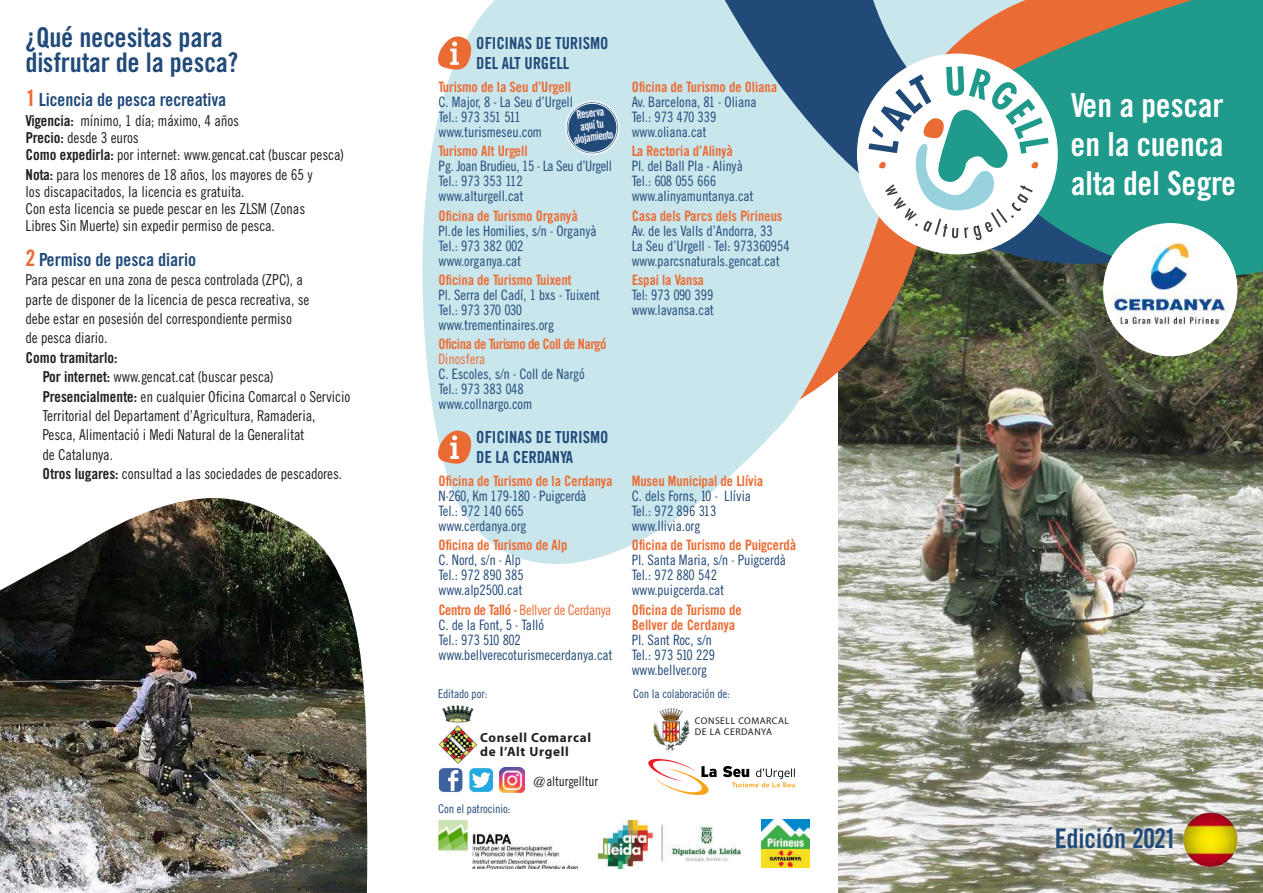
<style>
.page{position:relative;width:1263px;height:893px;background:#fff}
.page>*{position:absolute;margin:0;border:0;box-sizing:border-box;transform-origin:0 0}
.t1{font:33px/39px "Cg Trade Bd Cd";color:#fff}
.t2{font:27px/25.5px "Cg Trade Bd Cd";color:#214a79}
.t3{font:18px "Cg Trade Bd Cd";color:#214a79}
.t4{font:16.5px/19.8px "Cg Trade Bd Cd";color:#214a79}
.t5{font:15px/19.4px "Cg Trade Cd";color:#231f20}
.t6{font:15px "Cg Trade Bd Cd";color:#231f20}
.t7{font:14.25px/15px "Cg Trade Cd";color:#214a79}
.t8{font:14.25px/15px "Cg Trade Bd Cd";color:#ea6c34}
.t9{font:14.25px/15px "Cg Trade Cd";letter-spacing:-.02em;color:#214a79}
.t10{font:14.25px "Cg Trade Bd Cd";letter-spacing:-.03em;color:#ea6c34}
.t11{font:14.25px "Cg Trade Bd Cd";letter-spacing:-.02em;color:#ea6c34}
.t12{font:14.25px "Cg Trade Cd";color:#ea6c34}
.t13{font:13.5px "Cg Trade Cd";color:#231f20}
.t14{font:700 13.2px/13.2px "Myriad Pro";letter-spacing:.05em;color:#231f20}
.t15{font:12px "Cg Trade Cd";color:#214a79}
.t16{font:11.7px/12px "Cg Trade Bd Cd";color:#fff;text-align:center;scale:.87 1}
.t17{font:9.75px/10.5px "Myriad Pro";letter-spacing:.05em;color:#231f20}
.s1{font-size:22.5px;color:#ea6c34}
.s2{font-family:"Cg Trade Bd Cd"}
.s3{font-family:"Cg Trade Bd Cd";color:#ea6c34}
.s4{color:#ea6c34}
</style>
<div class="page">
<img style="left:838px;top:299px;width:425px;height:594px">
<svg style="left:925px;top:296px;width:57px;height:166px;background:#4a4f3a"></svg>
<svg style="left:422px;top:0;width:503px;height:596px;fill:#c9e6ed"></svg>
<svg style="left:702px;top:0;width:250px;height:296px;background:#99b2bf"></svg>
<svg style="left:952px;top:0;width:311px;height:299px;background:#3e8b79"></svg>
<div style="left:857px;top:54px;width:201px;height:200px;background:#fff;border-radius:50%"></div>
<svg style="left:868px;top:66px;width:180px;height:174px"></svg>
<div style="left:1103px;top:223px;width:134px;height:133px;background:#fff;border-radius:50%"></div>
<img style="left:1107px;top:243px;width:122px;height:84px">
<img style="left:762px;top:819px;width:47px;height:48px">
<img style="left:598px;top:821px;width:143px;height:47px">
<img style="left:438px;top:821px;width:140px;height:47px">
<img style="left:1182px;top:811px;width:57px;height:57px">
<img style="left:0;top:498px;width:368px;height:395px">
<svg style="left:436px;top:32px;width:36px;height:40px"></svg>
<svg style="left:436px;top:426px;width:36px;height:40px"></svg>
<svg style="left:564px;top:100px;width:57px;height:56px;background:#6b8caa"></svg>
<svg style="left:1048px;top:820px;width:132px;height:36px"></svg>
<img style="left:438px;top:705px;width:39px;height:58px">
<img style="left:499px;top:767px;width:25px;height:26px">
<div style="left:438px;top:768px;width:25px;height:24px;background:#3d629e;border-radius:5px"></div>
<div style="left:438px;top:767px;width:25px;height:26px;border:1px solid #fff;border-radius:5px"></div>
<svg style="left:448px;top:770px;width:10px;height:21px"></svg>
<div style="left:469px;top:768px;width:24px;height:24px;background:#24aae1;border-radius:5px"></div>
<div style="left:469px;top:767px;width:25px;height:26px;border:1px solid #fff;border-radius:5px"></div>
<svg style="left:472px;top:772px;width:19px;height:16px"></svg>
<img style="left:652px;top:708px;width:38px;height:43px">
<svg style="left:648px;top:758px;width:147px;height:37px"></svg>
<h2 class="t2" style="left:26px;top:24px;width:214px">¿Qué necesitas para disfrutar de la pesca?</h2>
<p class="t3" style="left:26px;top:89px;width:202px"><span class="s1">1</span> Licencia de pesca recreativa</p>
<p class="t5" style="left:26px;top:112px;width:320px;line-height:17.2px"><span class="s2">Vigencia:</span> mínimo, 1 día; máximo, 4 años<br><span class="s2">Precio:</span> desde 3 euros<br><span class="s2">Como expedirla:</span> por internet: www.gencat.cat (buscar pesca)</p>
<p class="t5" style="left:26px;top:166px;width:289px;line-height:17.2px"><span class="s2">Nota:</span> para los menores de 18 años, los mayores de 65 y los discapacitados, la licencia es gratuita.<br>Con esta licencia se puede pescar en les ZLSM (Zonas Libres Sin Muerte) sin expedir permiso de pesca.</p>
<p class="t3" style="left:26px;top:249px;width:172px"><span class="s1">2</span> Permiso de pesca diario</p>
<p class="t5" style="left:26px;top:270px;width:285px">Para pescar en una zona de pesca controlada (ZPC), a parte de disponer de la licencia de pesca recreativa, se debe estar en posesión del correspondiente permiso<br>de pesca diario.</p>
<p class="t6" style="left:26px;top:348px;width:93px">Como tramitarlo:</p>
<p class="t5" style="left:43px;top:367px;width:309px"><span class="s2">Por internet:</span> www.gencat.cat (buscar pesca)<br><span class="s2">Presencialmente:</span> en cualquier Oficina Comarcal o Servicio Territorial del Departament d’Agricultura, Ramaderia, Pesca, Alimentació i Medi Natural de la Generalitat<br>de Catalunya.<br><span class="s2">Otros lugares:</span> consultad a las sociedades de pescadores.</p>
<p class="t4" style="left:476px;top:33px;width:134px">OFICINAS DE TURISMO<br>DEL ALT URGELL</p>
<p class="t8" style="left:438px;top:79px;width:134px">Turismo de la Seu d’Urgell</p>
<p class="t7" style="left:438px;top:94px;width:136px">C. Major, 8 - La Seu d’Urgell<br>Tel.: 973 351 511 www.turismeseu.com</p>
<p class="t8" style="left:438px;top:144px;width:91px">Turismo Alt Urgell</p>
<p class="t9" style="left:438px;top:159px;width:175px">Pg. Joan Brudieu, 15 - La Seu d’Urgell<br>Tel.: 973 353 112<br>www.alturgell.cat</p>
<p class="t8" style="left:438px;top:208px;width:141px">Oficina de Turismo Organyà</p>
<p class="t7" style="left:438px;top:223px;width:160px">Pl.de les Homilies, s/n - Organyà<br>Tel.: 973 382 002 www.organya.cat</p>
<p class="t8" style="left:438px;top:272px;width:135px">Oficina de Turismo Tuixent</p>
<p class="t7" style="left:438px;top:287px;width:163px">Pl. Serra del Cadí, 1 bxs - Tuixent<br>Tel.: 973 370 030 www.trementinaires.org</p>
<p class="t10" style="left:438px;top:336px;width:170px">Oficina de Turismo de Coll de Nargó</p>
<p class="t12" style="left:438px;top:351px;width:48px">Dinosfera</p>
<p class="t7" style="left:438px;top:366px;width:148px">C. Escoles, s/n - Coll de Nargó<br>Tel.: 973 383 048 www.collnargo.com</p>
<p class="t16" style="left:570px;top:110px;width:48px;rotate:-8deg">Reserva aquí tu alojamiento</p>
<p class="t4" style="left:476px;top:427px;width:134px">OFICINAS DE TURISMO<br>DE LA CERDANYA</p>
<p class="t8" style="left:632px;top:79px;width:147px">Oficina de Turismo de Oliana</p>
<p class="t7" style="left:632px;top:94px;width:126px">Av. Barcelona, 81 - Oliana<br>Tel.: 973 470 339 www.oliana.cat</p>
<p class="t8" style="left:632px;top:144px;width:103px">La Rectoria d’Alinyà</p>
<p class="t7" style="left:632px;top:159px;width:123px">Pl. del Ball Pla - Alinyà<br>Tel.: 608 055 666 www.alinyamuntanya.cat</p>
<p class="t8" style="left:632px;top:208px;width:152px">Casa dels Parcs dels Pirineus</p>
<p class="t7" style="left:632px;top:223px;width:159px">Av. de les Valls d’Andorra, 33<br>La Seu d’Urgell - Tel: 973360954 www.parcsnaturals.gencat.cat</p>
<p class="t11" style="left:632px;top:271px;width:74px">Espai la Vansa</p>
<p class="t7" style="left:632px;top:287px;width:84px">Tel: 973 090 399 www.lavansa.cat</p>
<p class="t8" style="left:632px;top:473px;width:133px">Museu Municipal de Llívia</p>
<p class="t7" style="left:632px;top:488px;width:121px">C. dels Forns, 10 - Llívia<br>Tel.: 972 896 313 www.llivia.org</p>
<p class="t8" style="left:632px;top:538px;width:166px">Oficina de Turismo de Puigcerdà</p>
<p class="t7" style="left:632px;top:553px;width:156px">Pl. Santa Maria, s/n - Puigcerdà<br>Tel.: 972 880 542 www.puigcerda.cat</p>
<p class="t8" style="left:632px;top:602px;width:111px">Oficina de Turismo de<br>Bellver de Cerdanya</p>
<p class="t7" style="left:632px;top:632px;width:85px">Pl. Sant Roc, s/n<br>Tel.: 973 510 229 www.bellver.org</p>
<p class="t8" style="left:438px;top:473px;width:176px">Oficina de Turismo de la Cerdanya</p>
<p class="t7" style="left:438px;top:488px;width:149px">N-260, Km 179-180 - Puigcerdà<br>Tel.: 972 140 665 www.cerdanya.org</p>
<p class="t8" style="left:438px;top:538px;width:130px">Oficina de Turismo de Alp</p>
<p class="t7" style="left:438px;top:553px;width:87px">C. Nord, s/n - Alp<br>Tel.: 972 890 385 www.alp2500.cat</p>
<p class="t9" style="left:438px;top:602px;width:175px"><span class="s3">Centro de Talló -</span> <span class="s4">Bellver de Cerdanya<br></span>C. de la Font, 5 - Talló<br>Tel.: 973 510 802 www.bellverecoturismecerdanya.cat</p>
<p class="t15" style="left:438px;top:686px;width:51px">Editado por:</p>
<p class="t15" style="left:633px;top:686px;width:98px">Con la colaboración de:</p>
<p class="t14" style="left:480px;top:731px;width:112px">Consell Comarcal de l’Alt Urgell</p>
<p class="t15" style="left:438px;top:802px;width:74px">Con el patrocinio:</p>
<p class="t13" style="left:533px;top:773px;width:67px">@alturgelltur</p>
<p class="t17" style="left:695px;top:715px;width:96px">CONSELL COMARCAL<br>DE LA CERDANYA</p>
<h1 class="t1" style="left:1071px;top:86px;width:167px">Ven a pescar en la cuenca alta del Segre</h1>
<h2 class="t2" style="left:1054px;top:825px;width:123px">Edición 2021</h2>
</div>
